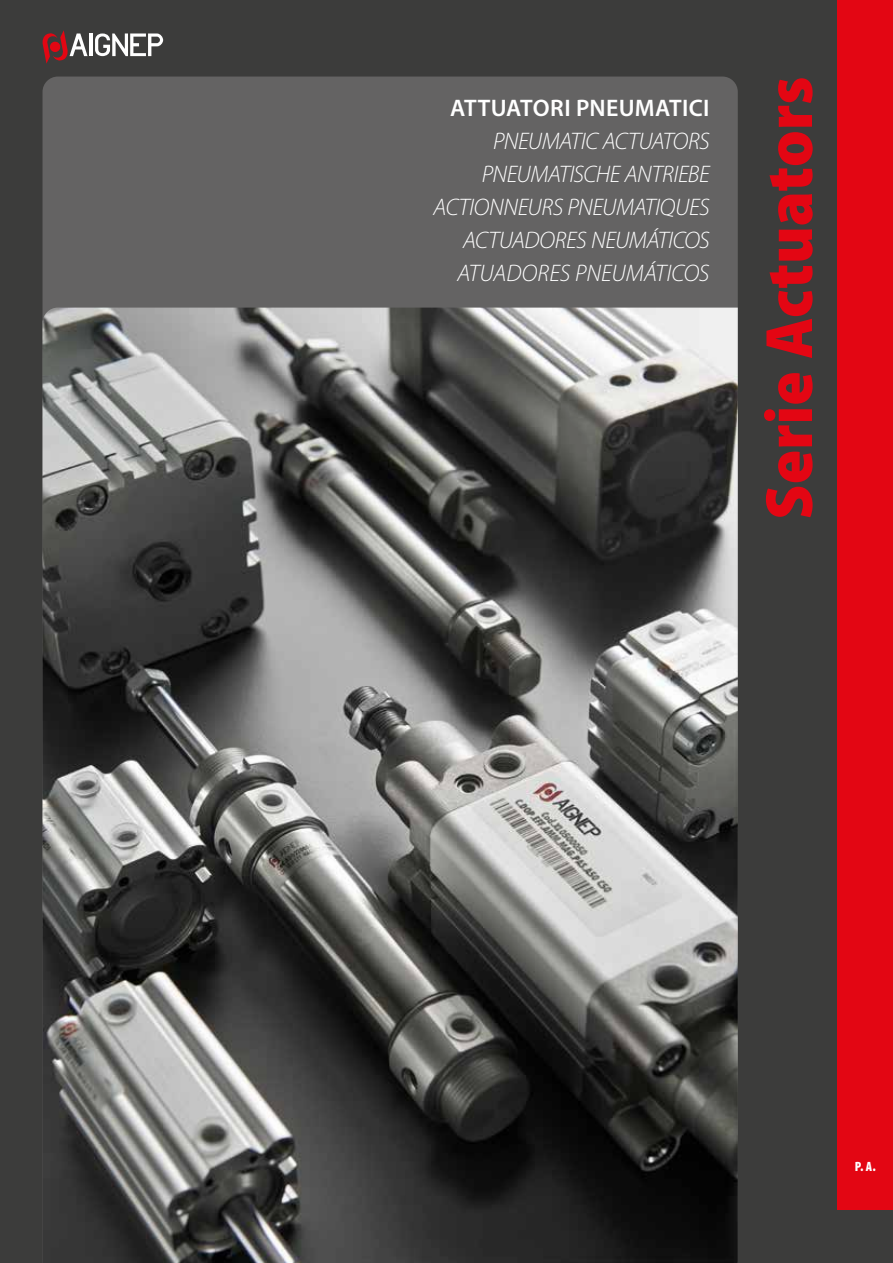
<style>
.page{position:relative;width:893px;height:1263px;background:#3c3c3b}
.page>*{position:absolute;margin:0;border:0;box-sizing:border-box;transform-origin:0 0}
.t1{font:900 semi-condensed 67.5px "Myriad Pro";color:#e30613}
.t2{font:italic 300 24px/33px "Myriad Pro";letter-spacing:-.015em;color:#fff;text-align:right}
.t3{font:600 24px "Myriad Pro";letter-spacing:.01em;color:#fff}
.t4{font:900 condensed 13.5px "Myriad Pro";color:#fff}
</style>
<div class="page">
<div style="left:43px;top:77px;width:695px;height:231px;background:#646363"></div>
<img style="left:43px;top:308px;width:695px;height:955px">
<hr style="left:90px;top:33px;width:3px;height:23px;background:#fff">
<svg style="left:95px;top:33px;width:68px;height:23px"></svg>
<svg style="left:42px;top:30px;width:46px;height:34px"></svg>
<div style="left:838px;top:0;width:55px;height:1209px;background:#e30613"></div>
<p class="t3" style="left:450px;top:94px;width:261px">ATTUATORI PNEUMATICI</p>
<p class="t2" style="left:434px;top:125px;width:278px">PNEUMATIC ACTUATORS<br>PNEUMATISCHE ANTRIEBE<br>ACTIONNEURS PNEUMATIQUES<br>ACTUADORES NEUMÁTICOS<br>ATUADORES PNEUMÁTICOS</p>
<h1 class="t1" style="left:751px;top:520px;width:444px;rotate:-90deg">Serie Actuators</h1>
<p class="t4" style="left:855px;top:1159px;width:22px">P. A.</p>
</div>
